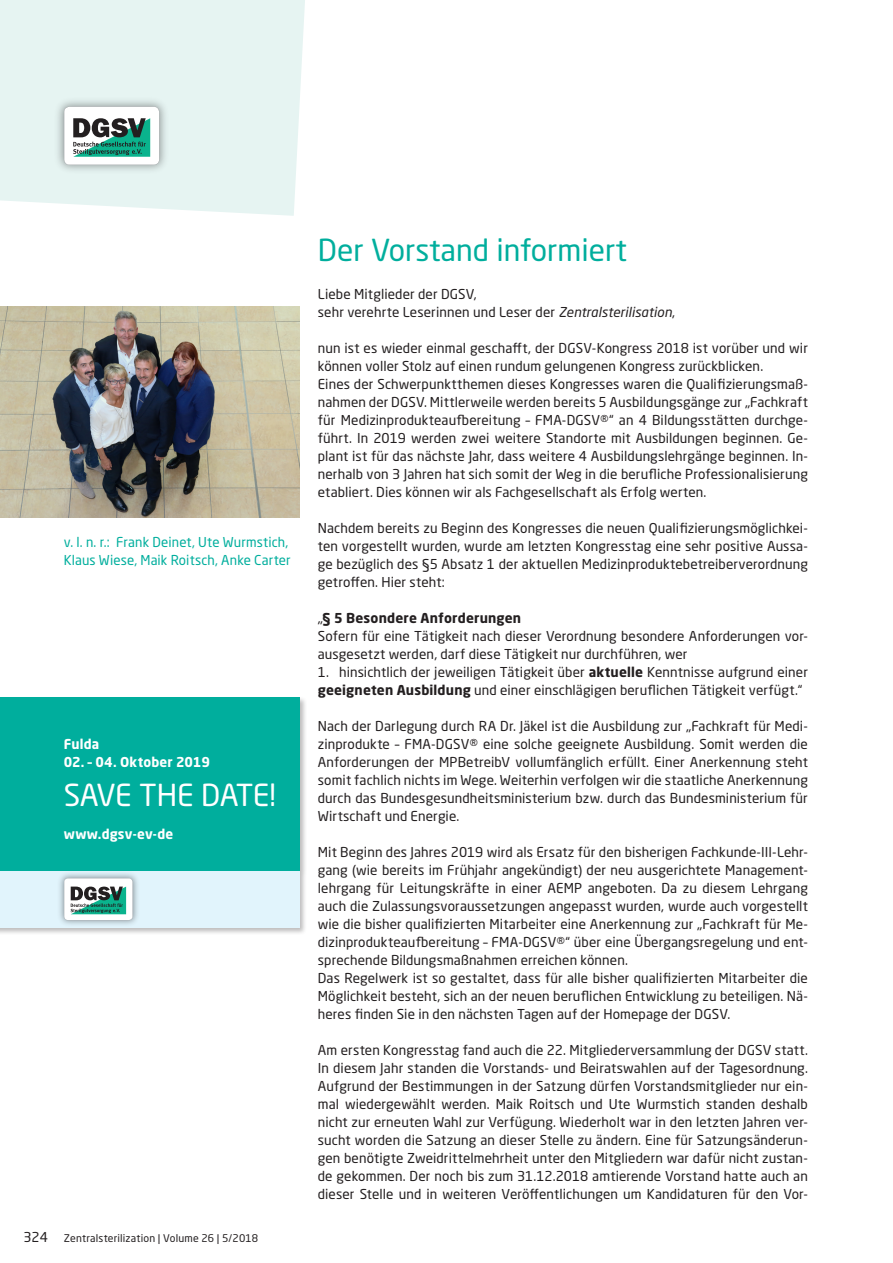
<style>
.page{position:relative;width:893px;height:1263px;background:#fff}
.page>*{position:absolute;margin:0;border:0;box-sizing:border-box;transform-origin:0 0}
.t1{font:30px "Neo Sans Pro";color:#00ae9d}
.t2{font:30px "Neo Sans Pro";letter-spacing:-.025em;color:#fff}
.t3{font:13.5px/18px "Neo Sans Pro";letter-spacing:.005em;color:#231f20}
.t4{font:13.5px/18px "Neo Sans Pro";letter-spacing:.01em;color:#00ae9d}
.t5{font:700 13.5px "Neo Sans Pro";letter-spacing:.015em;color:#fff}
.t6{font:10.5px "Neo Sans Pro";letter-spacing:.015em;color:#231f20}
.s1{font-size:13.5px}
.s2{font-style:italic}
.s3{font-weight:700}
</style>
<div class="page">
<div style="left:0;top:0;width:305px;height:216px;background:#e6f4f2"></div>
<div style="left:0;top:696px;width:307px;height:239px;background:#231f20;opacity:.3"></div>
<div style="left:0;top:697px;width:300px;height:174px;background:#00ae9d"></div>
<div style="left:0;top:871px;width:300px;height:56px;background:#e1f4fc"></div>
<img style="left:53px;top:94px;width:119px;height:83px">
<svg style="left:64px;top:107px;width:95px;height:58px"></svg>
<img style="left:56px;top:873px;width:86px;height:56px">
<svg style="left:64px;top:878px;width:69px;height:42px;background:#9ebfb8"></svg>
<img style="left:0;top:307px;width:300px;height:211px">
<p class="t4" style="left:64px;top:533px;width:228px">v. l. n. r.: Frank Deinet, Ute Wurmstich,<br>Klaus Wiese, Maik Roitsch, Anke Carter</p>
<p class="t5" style="left:64px;top:735px;width:37px">Fulda</p>
<p class="t5" style="left:64px;top:753px;width:148px">02. – 04. Oktober 2019</p>
<h1 class="t2" style="left:64px;top:777px;width:214px">SAVE THE DATE!</h1>
<p class="t5" style="left:64px;top:825px;width:111px">www.dgsv-ev-de</p>
<p class="t6" style="left:23px;top:1231px;width:236px"><span class="s1">324</span> Zentralsterilization | Volume 26 | 5/2018</p>
<h1 class="t1" style="left:318px;top:232px;width:311px">Der Vorstand informiert</h1>
<p class="t3" style="left:318px;top:285px;width:359px">Liebe Mitglieder der DGSV,<br>sehr verehrte Leserinnen und Leser der <span class="s2">Zentralsterilisation</span>,</p>
<p class="t3" style="left:318px;top:339px;width:492px">nun ist es wieder einmal geschafft, der DGSV-Kongress 2018 ist vorüber und wir können voller Stolz auf einen rundum gelungenen Kongress zurückblicken.<br>Eines der Schwerpunktthemen dieses Kongresses waren die Qualifizierungsmaß&shy;nahmen der DGSV. Mittlerweile werden bereits 5 Ausbildungsgänge zur „Fachkraft für Medizinprodukteaufbereitung – FMA-DGSV®“ an 4 Bildungsstätten durchge&shy;führt. In 2019 werden zwei weitere Standorte mit Ausbildungen beginnen. Ge&shy;plant ist für das nächste Jahr, dass weitere 4 Ausbildungslehrgänge beginnen. In&shy;nerhalb von 3 Jahren hat sich somit der Weg in die berufliche Professionalisierung etabliert. Dies können wir als Fachgesellschaft als Erfolg werten.</p>
<p class="t3" style="left:318px;top:519px;width:492px;text-align:justify">Nachdem bereits zu Beginn des Kongresses die neuen Qualifizierungsmöglichkei&shy;ten vorgestellt wurden, wurde am letzten Kongresstag eine sehr positive Aussa&shy;ge bezüglich des §5 Absatz 1 der aktuellen Medizinproduktebetreiberverordnung getroffen. Hier steht:</p>
<p class="t3" style="left:318px;top:609px;width:492px">„<span class="s3">§ 5 Besondere Anforderungen<br></span>Sofern für eine Tätigkeit nach dieser Verordnung besondere Anforderungen vor&shy;ausgesetzt werden, darf diese Tätigkeit nur durchführen, wer</p>
<p class="t3" style="left:318px;top:663px;width:492px">1. hinsichtlich der jeweiligen Tätigkeit über <span class="s3">aktuelle</span> Kenntnisse aufgrund einer <span class="s3">geeigneten Ausbildung</span> und einer einschlägigen beruflichen Tätigkeit verfügt.“</p>
<p class="t3" style="left:318px;top:717px;width:492px;text-align:justify">Nach der Darlegung durch RA Dr. Jäkel ist die Ausbildung zur „Fachkraft für Medi&shy;zinprodukte – FMA-DGSV® eine solche geeignete Ausbildung. Somit werden die Anforderungen der MPBetreibV vollumfänglich erfüllt. Einer Anerkennung steht somit fachlich nichts im Wege. Weiterhin verfolgen wir die staatliche Anerkennung durch das Bundesgesundheitsministerium bzw. durch das Bundesministerium für Wirtschaft und Energie.</p>
<p class="t3" style="left:318px;top:843px;width:492px">Mit Beginn des Jahres 2019 wird als Ersatz für den bisherigen Fachkunde-III-Lehr&shy;gang (wie bereits im Frühjahr angekündigt) der neu ausgerichtete Management&shy;lehrgang für Leitungskräfte in einer AEMP angeboten. Da zu diesem Lehrgang auch die Zulassungsvoraussetzungen angepasst wurden, wurde auch vorgestellt wie die bisher qualifizierten Mitarbeiter eine Anerkennung zur „Fachkraft für Me&shy;dizinprodukteaufbereitung – FMA-DGSV®“ über eine Übergangsregelung und ent&shy;sprechende Bildungsmaßnahmen erreichen können.<br>Das Regelwerk ist so gestaltet, dass für alle bisher qualifizierten Mitarbeiter die Möglichkeit besteht, sich an der neuen beruflichen Entwicklung zu beteiligen. Nä&shy;heres finden Sie in den nächsten Tagen auf der Homepage der DGSV.</p>
<p class="t3" style="left:318px;top:1041px;width:492px;text-align:justify">Am ersten Kongresstag fand auch die 22. Mitgliederversammlung der DGSV statt.<br>In diesem Jahr standen die Vorstands- und Beiratswahlen auf der Tagesordnung.<br>Aufgrund der Bestimmungen in der Satzung dürfen Vorstandsmitglieder nur ein&shy;mal wiedergewählt werden. Maik Roitsch und Ute Wurmstich standen deshalb nicht zur erneuten Wahl zur Verfügung. Wiederholt war in den letzten Jahren ver&shy;sucht worden die Satzung an dieser Stelle zu ändern. Eine für Satzungsänderun&shy;gen benötigte Zweidrittelmehrheit unter den Mitgliedern war dafür nicht zustan&shy;de gekommen. Der noch bis zum 31.12.2018 amtierende Vorstand hatte auch an dieser Stelle und in weiteren Veröffentlichungen um Kandidaturen für den Vor-</p>
</div>
